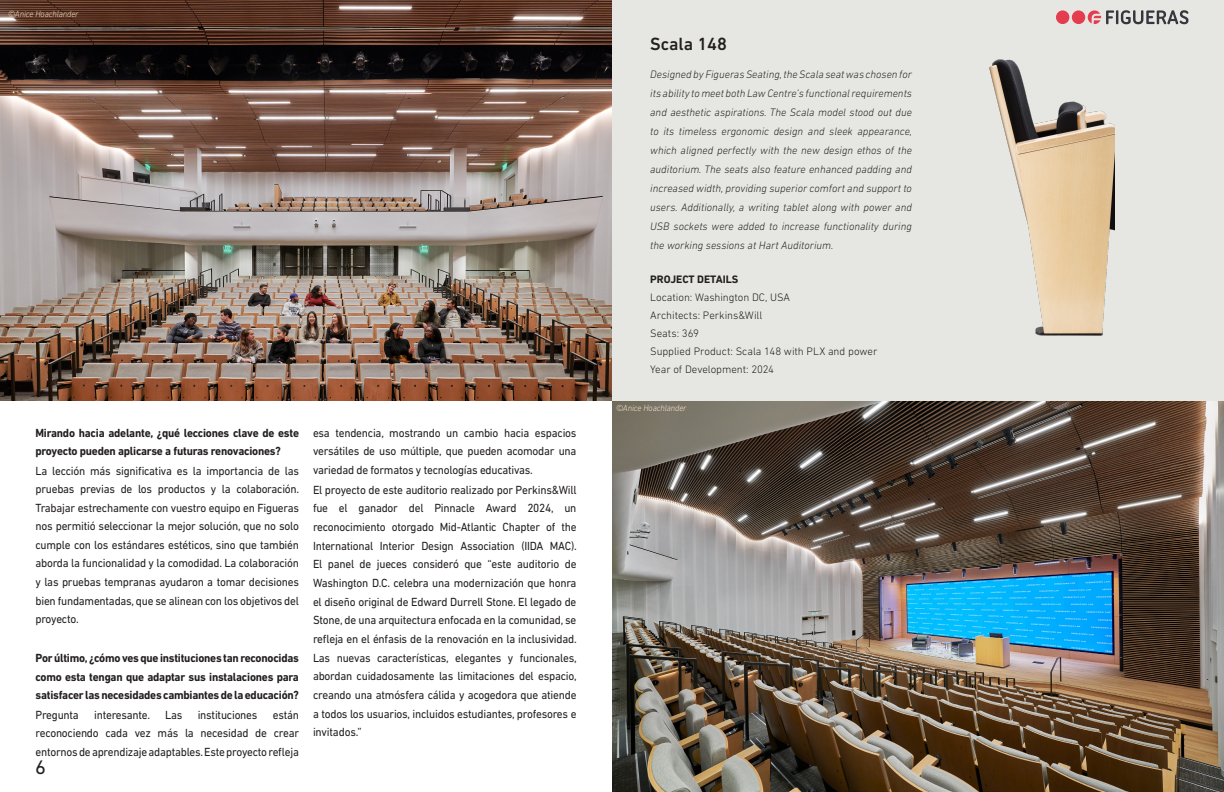
<style>
.page{position:relative;width:1224px;height:792px;background:#fff}
.page>*{position:absolute;margin:0;border:0;box-sizing:border-box;transform-origin:0 0}
.t1{font:20px "DIN Next LT Pro";color:#231f20}
.t2{font:500 18px "DIN Next LT Pro";color:#231f20}
.Texto_independiente{font:12px/18.7px "DIN Next LT Pro";letter-spacing:-.02em;color:#231f20;text-align:justify;scale:.95 1}
.Texto_independiente-2{font:700 12px/18.6px "DIN Next LT Pro";letter-spacing:-.02em;color:#231f20;scale:.95 1}
.t3{font:italic 300 11px/19px "DIN Next LT Pro";color:#231f20;text-align:justify}
.t4{font:300 11px/18px "DIN Next LT Pro";letter-spacing:-.005em;color:#231f20}
.t5{font:700 11px "DIN Next LT Pro";color:#231f20}
.Texto_independiente-3{font:italic 300 9px "DIN Next LT Pro";letter-spacing:-.015em;color:#f7e5cf;scale:.95 1}
</style>
<div class="page">
<img style="left:0;top:0;width:612px;height:401px">
<div style="left:612px;top:0;width:612px;height:792px;background:#e6e7e2"></div>
<img style="left:612px;top:401px;width:612px;height:391px">
<svg style="left:1088px;top:10px;width:101px;height:14px"></svg>
<div style="left:1072px;top:10px;width:13px;height:14px;background:#e43d50;border-radius:50%"></div>
<div style="left:1056px;top:10px;width:13px;height:14px;background:#e43d50;border-radius:50%"></div>
<img style="left:989px;top:59px;width:125px;height:277px">
<p class="Texto_independiente-3" style="left:8px;top:9px;width:76px">©Anice Hoachlander</p>
<p class="Texto_independiente-2" style="left:36px;top:423px;width:279px">Mirando hacia adelante, ¿qué lecciones clave de este proyecto pueden aplicarse a futuras renovaciones?</p>
<p class="Texto_independiente" style="left:36px;top:461px;width:279px">La lección más significativa es la importancia de las pruebas previas de los productos y la colaboración.<br>Trabajar estrechamente con vuestro equipo en Figueras nos permitió seleccionar la mejor solución, que no solo cumple con los estándares estéticos, sino que también aborda la funcionalidad y la comodidad. La colaboración y las pruebas tempranas ayudaron a tomar decisiones bien fundamentadas, que se alinean con los objetivos del proyecto.</p>
<p class="Texto_independiente-2" style="left:36px;top:649px;width:279px;text-align:justify">Por último, ¿cómo ves que instituciones tan reconocidas como esta tengan que adaptar sus instalaciones para satisfacer las necesidades cambiantes de la educación?</p>
<p class="Texto_independiente" style="left:36px;top:705px;width:47px">Pregunta</p>
<p class="Texto_independiente" style="left:94px;top:705px;width:61px">interesante.</p>
<p class="Texto_independiente" style="left:165px;top:705px;width:20px">Las</p>
<p class="Texto_independiente" style="left:198px;top:705px;width:64px">instituciones</p>
<p class="Texto_independiente" style="left:36px;top:705px;width:279px;text-indent:237px">están reconociendo cada vez más la necesidad de crear entornos de aprendizaje adaptables. Este proyecto refleja</p>
<h1 class="t1" style="left:35px;top:756px;width:12px">6</h1>
<p class="Texto_independiente" style="left:313px;top:423px;width:279px">esa tendencia, mostrando un cambio hacia espacios versátiles de uso múltiple, que pueden acomodar una variedad de formatos y tecnologías educativas.</p>
<p class="Texto_independiente" style="left:313px;top:480px;width:279px">El proyecto de este auditorio realizado por Perkins&amp;Will fue el ganador del Pinnacle Award 2024, un reconocimiento otorgado Mid-Atlantic Chapter of the International Interior Design Association (IIDA MAC).<br>El panel de jueces consideró que “este auditorio de Washington D.C. celebra una modernización que honra el diseño original de Edward Durrell Stone. El legado de Stone, de una arquitectura enfocada en la comunidad, se refleja en el énfasis de la renovación en la inclusividad.<br>Las nuevas características, elegantes y funcionales, abordan cuidadosamente las limitaciones del espacio, creando una atmósfera cálida y acogedora que atiende a todos los usuarios, incluidos estudiantes, profesores e invitados.”</p>
<p class="t2" style="left:650px;top:33px;width:78px">Scala 148</p>
<p class="t3" style="left:650px;top:65px;width:263px">Designed by Figueras Seating, the Scala seat was chosen for its ability to meet both Law Centre’s functional requirements and aesthetic aspirations. The Scala model stood out due to its timeless ergonomic design and sleek appearance, which aligned perfectly with the new design ethos of the auditorium. The seats also feature enhanced padding and increased width, providing superior comfort and support to users. Additionally, a writing tablet along with power and USB sockets were added to increase functionality during the working sessions at Hart Auditorium.</p>
<p class="t5" style="left:650px;top:273px;width:90px">PROJECT DETAILS</p>
<p class="t4" style="left:650px;top:288px;width:141px">Location: Washington DC, USA<br>Architects: Perkins&amp;Will</p>
<p class="t4" style="left:650px;top:324px;width:50px">Seats: 369</p>
<p class="t4" style="left:650px;top:342px;width:229px">Supplied Product: Scala 148 with PLX and power</p>
<p class="t4" style="left:650px;top:360px;width:125px">Year of Development: 2024</p>
<p class="Texto_independiente-3" style="left:616px;top:403px;width:76px">©Anice Hoachlander</p>
</div>
